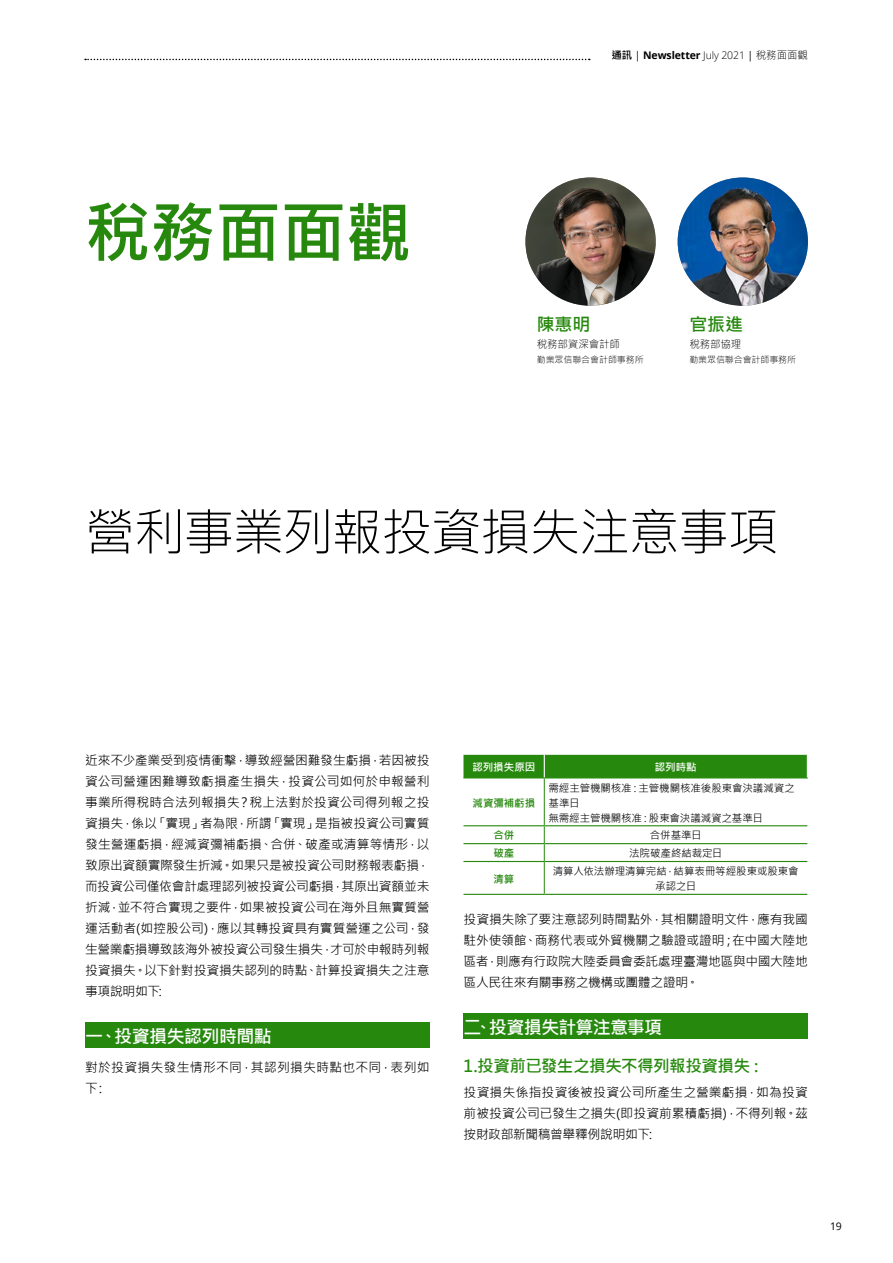
<style>
.page{position:relative;width:893px;height:1263px;background:#fff}
.page>*{position:absolute;margin:0;border:0;box-sizing:border-box;transform-origin:0 0}
.t1{font:700 66px "Microsoft Jheng Hei";letter-spacing:-.01em;color:#26890d}
.t2{font:300 51px "Microsoft Jheng Hei";letter-spacing:-.03em;color:#000}
.t3{font:700 18px "Microsoft Jheng Hei";letter-spacing:-.035em;color:#fff}
.t4{font:700 18px "Microsoft Jheng Hei";letter-spacing:-.01em;color:#26890d}
.t5{font:700 16.5px "Microsoft Jheng Hei";letter-spacing:-.025em;color:#26890d}
.t6{font:12.75px/21px "Microsoft Jheng Hei";letter-spacing:-.01em;color:#000;text-align:justify}
.t7{font:12.75px/21px "Microsoft Jheng Hei";letter-spacing:.03em;color:#000}
.t8{font:10.5px/15px "Microsoft Jheng Hei";letter-spacing:-.01em;color:#000}
.t9{font:700 10.5px "Open Sans";letter-spacing:-.01em;color:#000}
.t10{font:300 10.5px "Microsoft Jheng Hei";letter-spacing:-.01em;color:#000}
.t11{font:700 10.5px "Microsoft Jheng Hei";letter-spacing:-.01em;color:#26890d}
.t12{font:700 10.5px "Microsoft Jheng Hei";letter-spacing:-.01em;color:#fff}
.t13{font:10.5px "Open Sans";color:#000}
.t14{font:300 9px "Microsoft Jheng Hei";letter-spacing:-.01em;color:#000}
.s1{font-family:"Microsoft Jheng Hei"}
.s2{font-weight:400}
.s3{font-weight:300}
.s4{font-family:"Microsoft Jheng Hei";font-weight:300}
</style>
<div class="page">
<svg style="left:85px;top:59px;width:505px;height:1px"></svg>
<div style="left:85px;top:1022px;width:344px;height:26px;background:#26890d"></div>
<div style="left:463px;top:1013px;width:345px;height:26px;background:#26890d"></div>
<hr style="left:544px;top:778px;width:1px;height:47px;background:#26890d">
<hr style="left:463px;top:825px;width:81px;height:1px;background:#26890d">
<hr style="left:544px;top:825px;width:263px;height:1px;background:#26890d">
<hr style="left:463px;top:843px;width:81px;height:1px;background:#26890d">
<hr style="left:544px;top:843px;width:263px;height:1px;background:#26890d">
<hr style="left:463px;top:861px;width:81px;height:1px;background:#26890d">
<hr style="left:544px;top:861px;width:263px;height:1px;background:#26890d">
<hr style="left:463px;top:894px;width:81px;height:1px;background:#26890d">
<hr style="left:544px;top:894px;width:263px;height:1px;background:#26890d">
<svg style="left:544px;top:826px;width:1px;height:35px"></svg>
<hr style="left:544px;top:862px;width:1px;height:32px;background:#26890d">
<div style="left:463px;top:755px;width:345px;height:23px;background:#26890d"></div>
<img style="left:525px;top:177px;width:131px;height:129px">
<img style="left:678px;top:177px;width:130px;height:129px">
<h1 class="t1" style="left:84px;top:192px;width:329px">稅務面面觀</h1>
<p class="t9" style="left:611px;top:48px;width:198px"><span class="s1">通訊</span> <span class="s2">|</span> Newsletter <span class="s3">July 2021</span> <span class="s2">|</span> <span class="s4">稅務面面觀</span></p>
<h3 class="t4" style="left:537px;top:313px;width:55px">陳惠明</h3>
<p class="t10" style="left:537px;top:337px;width:85px">稅務部資深會計師</p>
<p class="t14" style="left:537px;top:354px;width:109px">勤業眾信聯合會計師事務所</p>
<h3 class="t4" style="left:689px;top:313px;width:55px">官振進</h3>
<p class="t10" style="left:689px;top:337px;width:54px">稅務部協理</p>
<p class="t14" style="left:689px;top:354px;width:108px">勤業眾信聯合會計師事務所</p>
<h2 class="t2" style="left:84px;top:500px;width:696px">營利事業列報投資損失注意事項</h2>
<p class="t6" style="left:85px;top:750px;width:346px">近來不少產業受到疫情衝擊，導致經營困難發生虧損，若因被投資公司營運困難導致虧損產生損失，投資公司如何於申報營利事業所得稅時合法列報損失？稅上法對於投資公司得列報之投資損失，係以「實現」者為限，所謂「實現」是指被投資公司實質發生營運虧損，經減資彌補虧損、合併、破產或清算等情形，以致原出資額實際發生折減。如果只是被投資公司財務報表虧損，而投資公司僅依會計處理認列被投資公司虧損，其原出資額並未折減，並不符合實現之要件，如果被投資公司在海外且無實質營運活動者(如控股公司)，應以其轉投資具有實質營運之公司，發生營業虧損導致該海外被投資公司發生損失，才可於申報時列報投資損失。以下針對投資損失認列的時點、計算投資損失之注意事項說明如下:</p>
<h3 class="t3" style="left:85px;top:1025px;width:188px">一、投資損失認列時間點</h3>
<p class="t7" style="left:85px;top:1057px;width:346px">對於投資損失發生情形不同，其認列損失時點也不同，表列如下：</p>
<p class="t12" style="left:473px;top:761px;width:64px">認列損失原因</p>
<p class="t12" style="left:655px;top:761px;width:43px">認列時點</p>
<p class="t11" style="left:473px;top:796px;width:64px">減資彌補虧損</p>
<p class="t8" style="left:548px;top:780px;width:248px">需經主管機關核准：主管機關核准後股東會決議減資之基準日<br>無需經主管機關核准：股東會決議減資之基準日</p>
<p class="t11" style="left:493px;top:829px;width:22px">合併</p>
<p class="t8" style="left:650px;top:828px;width:53px">合併基準日</p>
<p class="t11" style="left:493px;top:847px;width:23px">破產</p>
<p class="t8" style="left:629px;top:846px;width:95px">法院破產終結裁定日</p>
<p class="t11" style="left:493px;top:872px;width:22px">清算</p>
<p class="t8" style="left:553px;top:864px;width:247px;text-align:center">清算人依法辦理清算完結，結算表冊等經股東或股東會承認之日</p>
<p class="t6" style="left:463px;top:909px;width:346px">投資損失除了要注意認列時間點外，其相關證明文件，應有我國駐外使領館、商務代表或外貿機關之驗證或證明；在中國大陸地區者，則應有行政院大陸委員會委託處理臺灣地區與中國大陸地區人民往來有關事務之機構或團體之證明。</p>
<h3 class="t3" style="left:463px;top:1016px;width:200px">二、投資損失計算注意事項</h3>
<p class="t5" style="left:463px;top:1055px;width:296px">1.投資前已發生之損失不得列報投資損失 :</p>
<p class="t6" style="left:463px;top:1082px;width:346px">投資損失係指投資後被投資公司所產生之營業虧損，如為投資前被投資公司已發生之損失(即投資前累積虧損)，不得列報。茲按財政部新聞稿曾舉釋例說明如下:</p>
<p class="t13" style="left:830px;top:1219px;width:13px">19</p>
</div>
